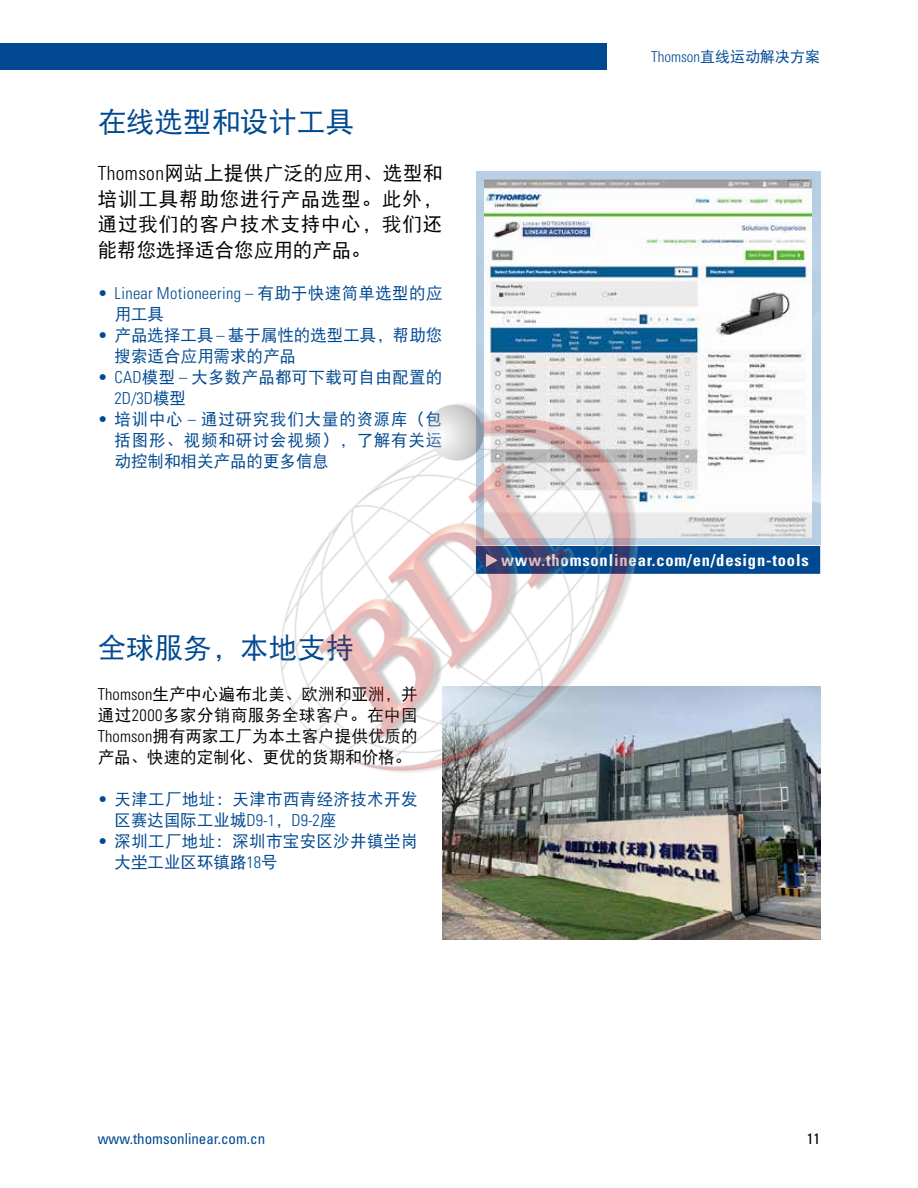
<style>
.page{position:relative;width:918px;height:1188px;background:#fff}
.page>*{position:absolute;margin:0;border:0;box-sizing:border-box;transform-origin:0 0}
.t1{font:28.5px "DF Hei W5";color:#004991}
.t2{font:19.5px/25.5px "DF Hei W5";letter-spacing:.04em;color:#000;text-align:justify}
.t3{font:16.5px/21px "DF Hei W5";letter-spacing:.015em;color:#004991}
.t4{font:16.5px/21px "DF Hei W5";letter-spacing:.005em;color:#000;text-align:justify}
.t5{font:300 condensed 16.5px "Univers LT Std";letter-spacing:.02em;color:#004991}
.t6{font:700 condensed 16.5px "Univers LT Std";letter-spacing:.05em;color:#fff}
.t7{font:condensed 15px "Univers LT Std";color:#004991}
.t8{font:15px "DF Hei W5";color:#004991}
.t9{font:condensed 15px "Univers LT Std";color:#000}
.s1{font-family:"Univers LT Std";font-weight:300;font-stretch:condensed}
.s2{font-family:"DF Hei W5";font-weight:400;font-stretch:normal}
.s3{font-family:"Sim Hei"}
</style>
<div class="page">
<div style="left:0;top:43px;width:607px;height:27px;background:#004991"></div>
<img style="left:477px;top:171px;width:343px;height:374px">
<div style="left:477px;top:547px;width:342px;height:26px;background:#004991"></div>
<div style="left:476px;top:546px;width:344px;height:28px;border:2px solid #004991"></div>
<img style="left:485px;top:179px;width:326px;height:359px">
<img style="left:442px;top:687px;width:378px;height:252px">
<img style="left:280px;top:316px;width:457px;height:556px">
<h1 class="t1" style="left:98px;top:108px;width:258px">在线选型和设计工具</h1>
<p class="t2" style="left:98px;top:161px;width:346px"><span class="s1">Thomson</span>网站上提供广泛的应用、选型和培训工具帮助您进行产品选型。此外，通过我们的客户技术支持中心，我们还能帮您选择适合您应用的产品。</p>
<p class="t5" style="left:98px;top:283px;width:346px">• Linear Motioneering – <span class="s2">有助于快速简单选型的应</span></p>
<p class="t3" style="left:115px;top:303px;width:51px">用工具</p>
<p class="t3" style="left:115px;top:324px;width:329px;text-indent:-17px"><span class="s1">•</span> 产品选择工具 <span class="s1">–</span> 基于属性的选型工具，帮助您搜索适合应用需求的产品</p>
<p class="t3" style="left:98px;top:366px;width:346px"><span class="s1">• CAD</span>模型 <span class="s1">–</span> 大多数产品都可下载可自由配置的</p>
<p class="t5" style="left:115px;top:388px;width:73px">2D/3D<span class="s2">模型</span></p>
<p class="t3" style="left:115px;top:408px;width:329px;text-align:justify;text-indent:-17px"><span class="s1">•</span> 培训中心 <span class="s1">–</span> 通过研究我们大量的资源库（包括图形、视频和研讨会视频），了解有关运动控制和相关产品的更多信息</p>
<h1 class="t1" style="left:98px;top:634px;width:258px">全球服务，本地支持</h1>
<p class="t4" style="left:98px;top:684px;width:321px"><span class="s1">Thomson</span>生产中心遍布北美、欧洲和亚洲，并通过<span class="s1">2000</span>多家分销商服务全球客户。在中国<span class="s1">Thomson</span>拥有两家工厂为本土客户提供优质的产品、快速的定制化、更优的货期和价格。</p>
<p class="t3" style="left:115px;top:789px;width:304px;text-indent:-17px"><span class="s1">•</span> 天津工厂地址：天津市西青经济技术开发区赛达国际工业城<span class="s1">D9-1</span>，<span class="s1">D9-2</span>座</p>
<p class="t3" style="left:115px;top:831px;width:304px;text-indent:-17px"><span class="s1">•</span> 深圳工厂地址：深圳市宝安区沙井镇<span class="s3">坣</span>岗大<span class="s3">坣</span>工业区环镇路<span class="s1">18</span>号</p>
<p class="t8" style="left:651px;top:49px;width:171px"><span class="s1">Thomson</span>直线运动解决方案</p>
<p class="t6" style="left:501px;top:550px;width:309px">www.thomsonlinear.com/en/design-tools</p>
<p class="t7" style="left:98px;top:1129px;width:169px">www.thomsonlinear.com.cn</p>
<p class="t9" style="left:807px;top:1129px;width:15px">11</p>
</div>
